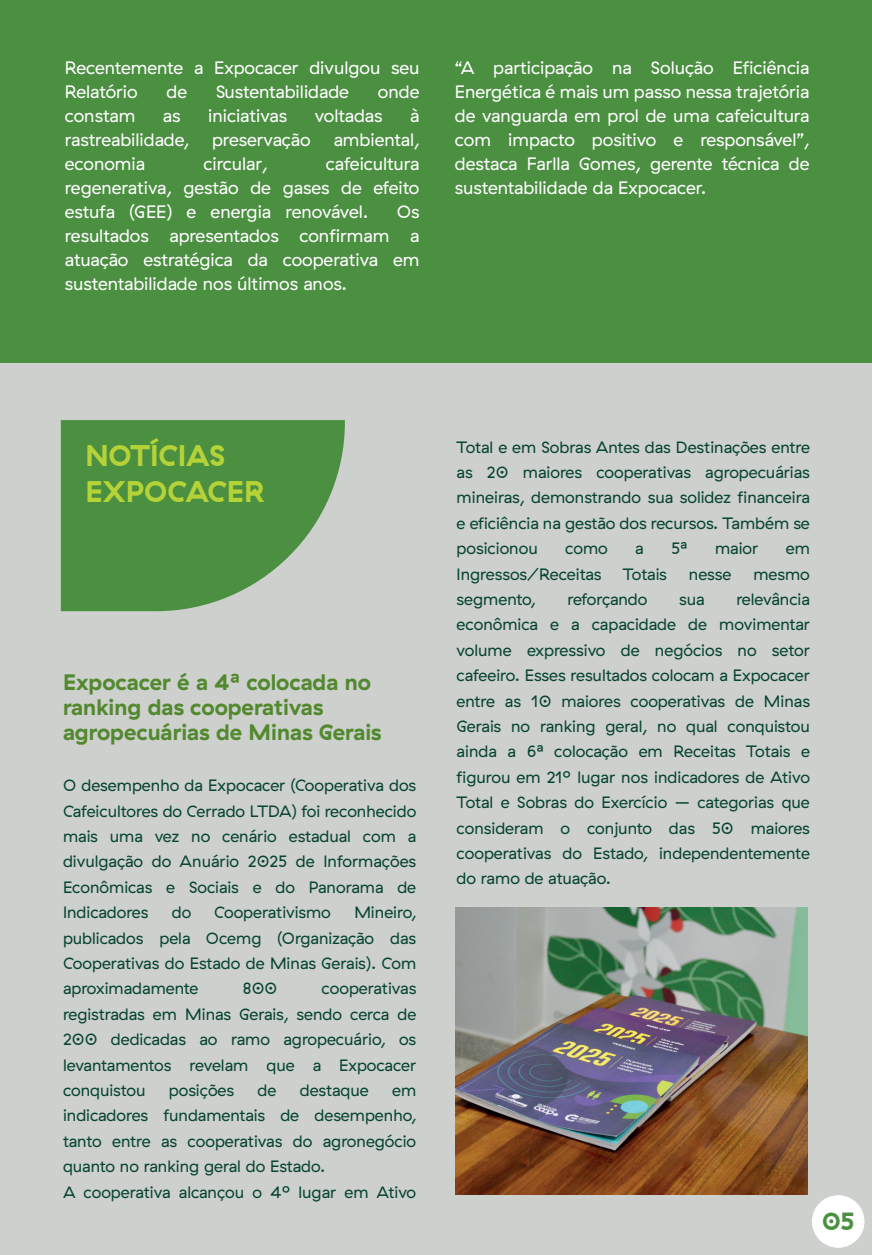
<style>
.page{position:relative;width:872px;height:1255px;background:#fff}
.page>*{position:absolute;margin:0;border:0;box-sizing:border-box;transform-origin:0 0}
.t1{font:700 29.85px/35.8px "GT Haptik";letter-spacing:-.005em;color:#b5d337}
.t2{font:700 24.9px "GT Haptik";color:#4b8f41}
.t3{font:700 22.35px/25.3px "GT Haptik";color:#52892f}
.t4{font:18px/24px "GT Haptik";color:#fff;text-align:justify}
.t5{font:16.5px/25.3px "GT Haptik";color:#074432;text-align:justify}
</style>
<div class="page">
<div style="left:0;top:0;width:872px;height:1254px;background:#4b8f41"></div>
<div style="left:0;top:363px;width:872px;height:891px;background:#cdd0cd"></div>
<svg style="left:61px;top:420px;width:284px;height:191px;background:#5d9854"></svg>
<img style="left:455px;top:907px;width:353px;height:287px">
<div style="left:812px;top:1195px;width:52px;height:52px;background:#fff;border-radius:50%"></div>
<p class="t4" style="left:65px;top:56px;width:356px">Recentemente a Expocacer divulgou seu<br>Relatório</p>
<p class="t4" style="left:167px;top:80px;width:22px">de</p>
<p class="t4" style="left:216px;top:80px;width:134px">Sustentabilidade</p>
<p class="t4" style="left:378px;top:80px;width:43px">onde</p>
<p class="t4" style="left:65px;top:104px;width:72px">constam</p>
<p class="t4" style="left:163px;top:104px;width:19px">as</p>
<p class="t4" style="left:208px;top:104px;width:80px">iniciativas</p>
<p class="t4" style="left:315px;top:104px;width:69px">voltadas</p>
<p class="t4" style="left:410px;top:104px;width:11px">à</p>
<p class="t4" style="left:65px;top:128px;width:126px">rastreabilidade,</p>
<p class="t4" style="left:212px;top:128px;width:100px">preservação</p>
<p class="t4" style="left:334px;top:128px;width:87px">ambiental,</p>
<p class="t4" style="left:65px;top:152px;width:82px">economia</p>
<p class="t4" style="left:204px;top:152px;width:65px">circular,</p>
<p class="t4" style="left:65px;top:152px;width:356px;text-indent:261px">cafeicultura regenerativa, gestão de gases de efeito estufa (GEE) e energia renovável.</p>
<p class="t4" style="left:65px;top:200px;width:356px;text-indent:332px">Os resultados apresentados confirmam a atuação estratégica da cooperativa em sustentabilidade nos últimos anos.</p>
<p class="t4" style="left:455px;top:55px;width:356px">“A participação na Solução Eficiência Energética é mais um passo nessa trajetória de vanguarda em prol de uma cafeicultura com impacto positivo e responsável”, destaca Farlla Gomes, gerente técnica de sustentabilidade da Expocacer.</p>
<h1 class="t1" style="left:86px;top:438px;width:181px">NOTÍCIAS<br>EXPOCACER</h1>
<h3 class="t3" style="left:63px;top:669px;width:320px">Expocacer é a 4ª colocada no ranking das cooperativas agropecuárias de Minas Gerais</h3>
<p class="t5" style="left:63px;top:773px;width:355px">O desempenho da Expocacer (Cooperativa dos Cafeicultores do Cerrado LTDA) foi reconhecido mais uma vez no cenário estadual com a divulgação do Anuário 2025 de Informações Econômicas e Sociais e do Panorama de Indicadores</p>
<p class="t5" style="left:63px;top:900px;width:355px;text-indent:291px">Mineiro, publicados pela Ocemg (Organização das Cooperativas do Estado de Minas Gerais). Com aproximadamente</p>
<p class="t5" style="left:172px;top:900px;width:21px">do</p>
<p class="t5" style="left:214px;top:900px;width:118px">Cooperativismo</p>
<p class="t5" style="left:63px;top:976px;width:355px;text-indent:259px">cooperativas registradas em Minas Gerais, sendo cerca de 200 dedicadas ao ramo agropecuário, os levantamentos revelam que a Expocacer conquistou</p>
<p class="t5" style="left:243px;top:976px;width:36px">800</p>
<p class="t5" style="left:169px;top:1077px;width:67px">posições</p>
<p class="t5" style="left:257px;top:1077px;width:20px">de</p>
<p class="t5" style="left:300px;top:1077px;width:70px">destaque</p>
<p class="t5" style="left:63px;top:1077px;width:355px;text-align:left;text-indent:329px">em indicadores fundamentais de desempenho, tanto entre as cooperativas do agronegócio quanto no ranking geral do Estado.<br>A cooperativa alcançou o 4º lugar em Ativo</p>
<p class="t5" style="left:456px;top:434px;width:355px">Total e em Sobras Antes das Destinações entre as 20 maiores cooperativas agropecuárias mineiras, demonstrando sua solidez financeira e eficiência na gestão dos recursos. Também se posicionou</p>
<p class="t5" style="left:565px;top:536px;width:44px">como</p>
<p class="t5" style="left:635px;top:536px;width:10px">a</p>
<p class="t5" style="left:671px;top:536px;width:18px">5ª</p>
<p class="t5" style="left:715px;top:536px;width:45px">maior</p>
<p class="t5" style="left:785px;top:536px;width:26px">em</p>
<p class="t5" style="left:456px;top:561px;width:146px">Ingressos/Receitas</p>
<p class="t5" style="left:623px;top:561px;width:46px">Totais</p>
<p class="t5" style="left:689px;top:561px;width:44px">nesse</p>
<p class="t5" style="left:753px;top:561px;width:58px">mesmo</p>
<p class="t5" style="left:456px;top:587px;width:81px">segmento,</p>
<p class="t5" style="left:567px;top:587px;width:81px">reforçando</p>
<p class="t5" style="left:679px;top:587px;width:27px">sua</p>
<p class="t5" style="left:456px;top:587px;width:355px;text-indent:280px">relevância econômica e a capacidade de movimentar volume expressivo de negócios no setor cafeeiro. Esses resultados colocam a Expocacer entre as 10 maiores cooperativas de Minas Gerais no ranking geral, no qual conquistou ainda a 6ª colocação em Receitas Totais e figurou em 21º lugar nos indicadores de Ativo Total e Sobras do Exercício – categorias que consideram o conjunto das 50 maiores cooperativas do Estado, independentemente do ramo de atuação.</p>
<h2 class="t2" style="left:822px;top:1205px;width:34px">05</h2>
</div>
